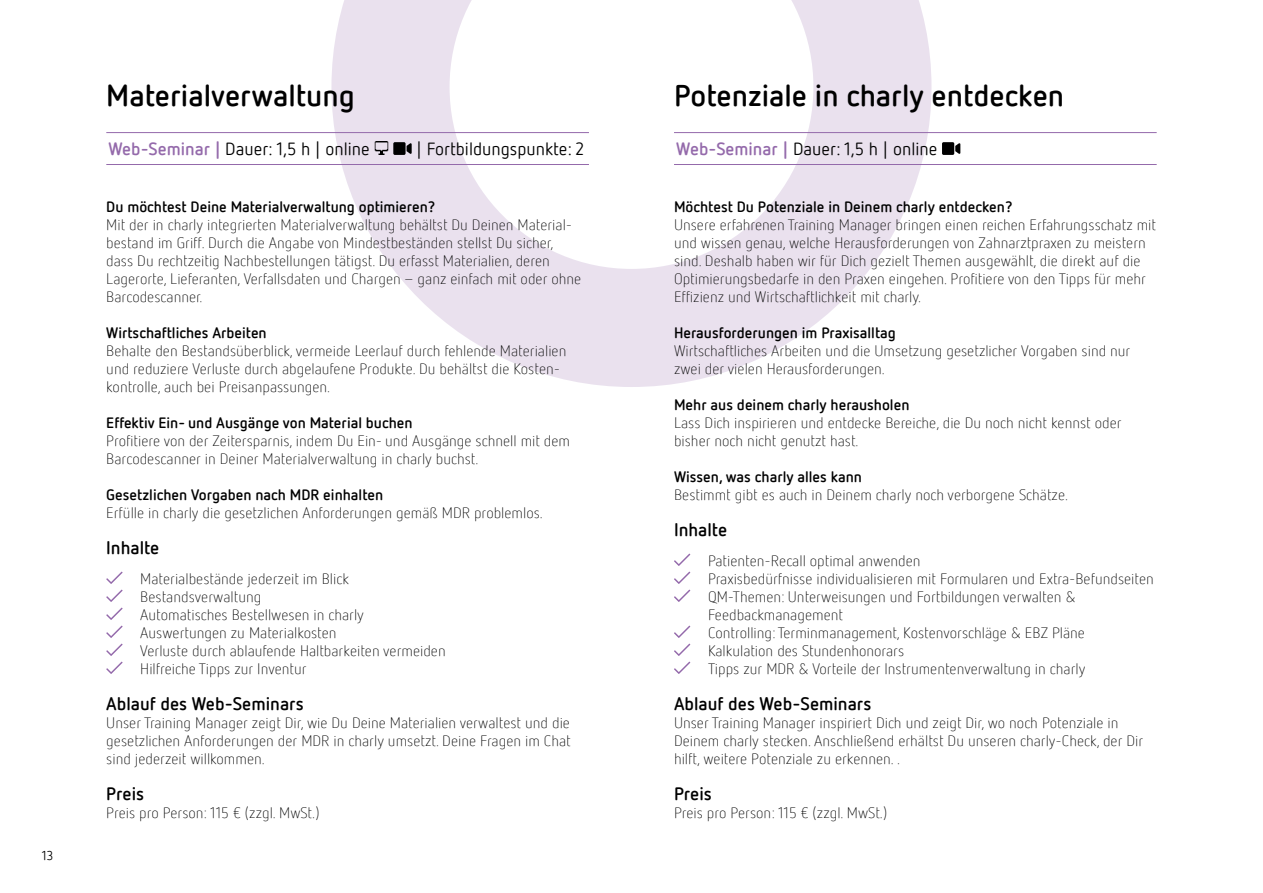
<style>
.page{position:relative;width:1263px;height:893px;background:#fff}
.page>*{position:absolute;margin:0;border:0;box-sizing:border-box;transform-origin:0 0}
.t1{font:700 30px "Netto Pro";color:#000}
.t2{font:700 18px "Netto Pro";color:#000}
.t3{font:17.7px "Netto Pro";color:#000}
.t4{font:300 15px/18px "Netto Pro";color:#000}
.t5{font:700 15px "Netto Pro";color:#000}
.t6{font:12.75px "Netto Pro";color:#000}
.s1{font-weight:700;color:#946aab}
</style>
<div class="page">
<svg style="left:331px;top:0;width:600px;height:387px"></svg>
<hr style="left:674px;top:132px;width:483px;height:1px;background:#946aab">
<hr style="left:674px;top:164px;width:483px;height:1px;background:#946aab">
<svg style="left:942px;top:142px;width:18px;height:13px"></svg>
<hr style="left:106px;top:132px;width:483px;height:1px;background:#946aab">
<hr style="left:106px;top:164px;width:483px;height:1px;background:#946aab">
<img style="left:374px;top:141px;width:15px;height:14px">
<svg style="left:393px;top:142px;width:19px;height:13px"></svg>
<svg style="left:106px;top:572px;width:17px;height:12px"></svg>
<svg style="left:106px;top:590px;width:17px;height:12px"></svg>
<svg style="left:106px;top:608px;width:17px;height:12px"></svg>
<svg style="left:106px;top:626px;width:17px;height:12px"></svg>
<svg style="left:106px;top:644px;width:17px;height:12px"></svg>
<svg style="left:106px;top:662px;width:17px;height:12px"></svg>
<svg style="left:674px;top:554px;width:16px;height:12px"></svg>
<svg style="left:674px;top:572px;width:16px;height:12px"></svg>
<svg style="left:674px;top:590px;width:16px;height:12px"></svg>
<svg style="left:674px;top:626px;width:16px;height:12px"></svg>
<svg style="left:674px;top:644px;width:16px;height:12px"></svg>
<svg style="left:674px;top:662px;width:16px;height:12px"></svg>
<p class="t6" style="left:42px;top:847px;width:13px">13</p>
<h1 class="t1" style="left:106px;top:76px;width:250px">Materialverwaltung</h1>
<p class="t3" style="left:108px;top:137px;width:263px"><span class="s1">Web-Seminar |</span> Dauer: 1,5 h | online</p>
<p class="t3" style="left:416px;top:137px;width:170px">| Fortbildungspunkte: 2</p>
<p class="t5" style="left:106px;top:197px;width:331px">Du möchtest Deine Materialverwaltung optimieren?</p>
<p class="t4" style="left:106px;top:215px;width:476px">Mit der in charly integrierten Materialverwaltung behältst Du Deinen Material&shy;bestand im Griff. Durch die Angabe von Mindestbeständen stellst Du sicher, dass Du rechtzeitig Nachbestellungen tätigst. Du erfasst Materialien, deren Lagerorte, Lieferanten, Verfallsdaten und Chargen – ganz einfach mit oder ohne Barcodescanner.</p>
<p class="t5" style="left:106px;top:323px;width:162px">Wirtschaftliches Arbeiten</p>
<p class="t4" style="left:106px;top:341px;width:462px">Behalte den Bestandsüberblick, vermeide Leerlauf durch fehlende Materialien und reduziere Verluste durch abgelaufene Produkte. Du behältst die Kosten&shy;kontrolle, auch bei Preisanpassungen.</p>
<p class="t5" style="left:106px;top:413px;width:308px">Effektiv Ein- und Ausgänge von Material buchen</p>
<p class="t4" style="left:106px;top:431px;width:465px">Profitiere von der Zeitersparnis, indem Du Ein- und Ausgänge schnell mit dem<br>Barcodescanner in Deiner Materialverwaltung in charly buchst.</p>
<p class="t5" style="left:106px;top:485px;width:278px">Gesetzlichen Vorgaben nach MDR einhalten</p>
<p class="t4" style="left:106px;top:503px;width:438px">Erfülle in charly die gesetzlichen Anforderungen gemäß MDR problemlos.</p>
<p class="t2" style="left:106px;top:536px;width:55px">Inhalte</p>
<p class="t4" style="left:140px;top:569px;width:307px">Materialbestände jederzeit im Blick Bestandsverwaltung<br>Automatisches Bestellwesen in charly Auswertungen zu Materialkosten<br>Verluste durch ablaufende Haltbarkeiten vermeiden Hilfreiche Tipps zur Inventur</p>
<p class="t2" style="left:106px;top:692px;width:199px">Ablauf des Web-Seminars</p>
<p class="t4" style="left:106px;top:713px;width:466px;text-align:justify">Unser Training Manager zeigt Dir, wie Du Deine Materialien verwaltest und die gesetzlichen Anforderungen der MDR in charly umsetzt. Deine Fragen im Chat sind jederzeit willkommen.</p>
<p class="t2" style="left:106px;top:782px;width:39px">Preis</p>
<p class="t4" style="left:106px;top:803px;width:215px">Preis pro Person: 115 € (zzgl. MwSt.)</p>
<h1 class="t1" style="left:674px;top:76px;width:392px">Potenziale in charly entdecken</h1>
<p class="t3" style="left:676px;top:137px;width:263px"><span class="s1">Web-Seminar |</span> Dauer: 1,5 h | online</p>
<p class="t5" style="left:674px;top:197px;width:340px">Möchtest Du Potenziale in Deinem charly entdecken?</p>
<p class="t4" style="left:674px;top:215px;width:483px">Unsere erfahrenen Training Manager bringen einen reichen Erfahrungsschatz mit und wissen genau, welche Herausforderungen von Zahnarztpraxen zu meistern sind. Deshalb haben wir für Dich gezielt Themen ausgewählt, die direkt auf die Optimierungsbedarfe in den Praxen eingehen. Profitiere von den Tipps für mehr Effizienz und Wirtschaftlichkeit mit charly.</p>
<p class="t5" style="left:674px;top:323px;width:223px">Herausforderungen im Praxisalltag</p>
<p class="t4" style="left:674px;top:341px;width:458px">Wirtschaftliches Arbeiten und die Umsetzung gesetzlicher Vorgaben sind nur zwei der vielen Herausforderungen.</p>
<p class="t5" style="left:674px;top:395px;width:237px">Mehr aus deinem charly herausholen</p>
<p class="t4" style="left:674px;top:413px;width:449px">Lass Dich inspirieren und entdecke Bereiche, die Du noch nicht kennst oder bisher noch nicht genutzt hast.</p>
<p class="t5" style="left:674px;top:467px;width:189px">Wissen, was charly alles kann</p>
<p class="t4" style="left:674px;top:485px;width:396px">Bestimmt gibt es auch in Deinem charly noch verborgene Schätze.</p>
<p class="t2" style="left:674px;top:518px;width:55px">Inhalte</p>
<p class="t4" style="left:708px;top:551px;width:447px">Patienten-Recall optimal anwenden<br>Praxisbedürfnisse individualisieren mit Formularen und Extra-Befundseiten QM-Themen: Unterweisungen und Fortbildungen verwalten &amp; Feedbackmanagement<br>Controlling: Terminmanagement, Kostenvorschläge &amp; EBZ Pläne Kalkulation des Stundenhonorars<br>Tipps zur MDR &amp; Vorteile der Instrumentenverwaltung in charly</p>
<p class="t2" style="left:674px;top:692px;width:199px">Ablauf des Web-Seminars</p>
<p class="t4" style="left:674px;top:713px;width:471px">Unser Training Manager inspiriert Dich und zeigt Dir, wo noch Potenziale in<br>Deinem charly stecken. Anschließend erhältst Du unseren charly-Check, der Dir hilft, weitere Potenziale zu erkennen. .</p>
<p class="t2" style="left:674px;top:782px;width:39px">Preis</p>
<p class="t4" style="left:674px;top:803px;width:215px">Preis pro Person: 115 € (zzgl. MwSt.)</p>
</div>
